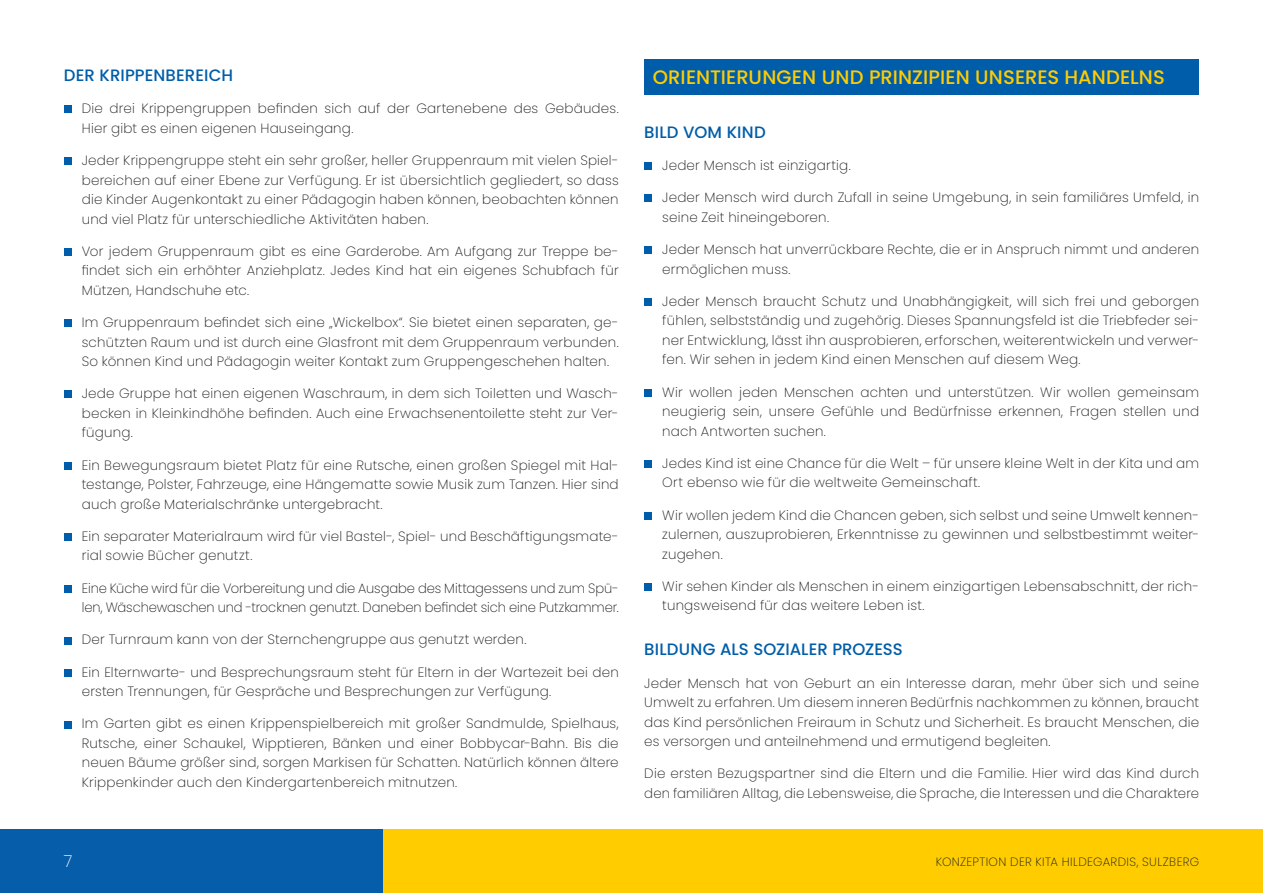
<style>
.page{position:relative;width:1263px;height:893px;background:#fff}
.page>*{position:absolute;margin:0;border:0;box-sizing:border-box;transform-origin:0 0}
.t1{font:500 19.5px "Poppins";color:#fc0}
.t2{font:500 16.5px "Poppins";letter-spacing:.005em;color:#005da9}
.t3{font:200 16.5px "Poppins";color:#fff}
.t4{font:200 13.5px/19.5px "Poppins";letter-spacing:.015em;color:#1d1d1b;text-align:justify}
.t5{font:200 13.5px/19.5px "Poppins";letter-spacing:-.005em;color:#1d1d1b}
.t6{font:200 12px "Poppins";letter-spacing:.03em;color:#1d1d1b}
</style>
<div class="page">
<div style="left:0;top:829px;width:383px;height:64px;background:#065da9"></div>
<div style="left:383px;top:829px;width:880px;height:64px;background:#fc0"></div>
<div style="left:64px;top:106px;width:8px;height:7px;background:#005da9"></div>
<div style="left:64px;top:157px;width:8px;height:8px;background:#005da9"></div>
<div style="left:64px;top:248px;width:8px;height:8px;background:#005da9"></div>
<div style="left:64px;top:319px;width:8px;height:8px;background:#005da9"></div>
<div style="left:64px;top:391px;width:8px;height:7px;background:#005da9"></div>
<div style="left:64px;top:462px;width:8px;height:8px;background:#005da9"></div>
<div style="left:64px;top:533px;width:8px;height:8px;background:#005da9"></div>
<div style="left:64px;top:585px;width:8px;height:8px;background:#005da9"></div>
<div style="left:64px;top:637px;width:8px;height:7px;background:#005da9"></div>
<div style="left:64px;top:669px;width:8px;height:8px;background:#005da9"></div>
<div style="left:64px;top:721px;width:8px;height:7px;background:#005da9"></div>
<div style="left:644px;top:60px;width:555px;height:35px;background:#005da9"></div>
<div style="left:644px;top:162px;width:8px;height:8px;background:#005da9"></div>
<div style="left:644px;top:194px;width:8px;height:8px;background:#005da9"></div>
<div style="left:644px;top:246px;width:8px;height:8px;background:#005da9"></div>
<div style="left:644px;top:298px;width:8px;height:8px;background:#005da9"></div>
<div style="left:644px;top:389px;width:8px;height:8px;background:#005da9"></div>
<div style="left:644px;top:460px;width:8px;height:8px;background:#005da9"></div>
<div style="left:644px;top:512px;width:8px;height:8px;background:#005da9"></div>
<div style="left:644px;top:583px;width:8px;height:8px;background:#005da9"></div>
<p class="t2" style="left:64px;top:66px;width:171px">DER KRIPPENBEREICH</p>
<p class="t4" style="left:82px;top:99px;width:538px">Die drei Krippengruppen befinden sich auf der Gartenebene des Gebäudes.<br>Hier gibt es einen eigenen Hauseingang.</p>
<p class="t4" style="left:82px;top:151px;width:538px">Jeder Krippengruppe steht ein sehr großer, heller Gruppenraum mit vielen Spiel&shy;bereichen auf einer Ebene zur Verfügung. Er ist übersichtlich gegliedert, so dass die Kinder Augenkontakt zu einer Pädagogin haben können, beobachten können und viel Platz für unterschiedliche Aktivitäten haben.</p>
<p class="t4" style="left:82px;top:241px;width:538px">Vor jedem Gruppenraum gibt es eine Garderobe. Am Aufgang zur Treppe be&shy;findet sich ein erhöhter Anziehplatz. Jedes Kind hat ein eigenes Schubfach für Mützen, Handschuhe etc.</p>
<p class="t4" style="left:82px;top:313px;width:538px">Im Gruppenraum befindet sich eine „Wickelbox“. Sie bietet einen separaten, ge&shy;schützten Raum und ist durch eine Glasfront mit dem Gruppenraum verbunden.<br>So können Kind und Pädagogin weiter Kontakt zum Gruppengeschehen halten.</p>
<p class="t4" style="left:82px;top:384px;width:538px">Jede Gruppe hat einen eigenen Waschraum, in dem sich Toiletten und Wasch&shy;becken in Kleinkindhöhe befinden. Auch eine Erwachsenentoilette steht zur Ver&shy;fügung.</p>
<p class="t4" style="left:82px;top:455px;width:538px">Ein Bewegungsraum bietet Platz für eine Rutsche, einen großen Spiegel mit Hal&shy;testange, Polster, Fahrzeuge, eine Hängematte sowie Musik zum Tanzen. Hier sind auch große Materialschränke untergebracht.</p>
<p class="t4" style="left:82px;top:526px;width:538px">Ein separater Materialraum wird für viel Bastel-, Spiel- und Beschäftigungsmate&shy;rial sowie Bücher genutzt.</p>
<p class="t5" style="left:82px;top:578px;width:538px">Eine Küche wird für die Vorbereitung und die Ausgabe des Mittagessens und zum Spü&shy;len, Wäschewaschen und -trocknen genutzt. Daneben befindet sich eine Putzkammer.</p>
<p class="t4" style="left:82px;top:630px;width:446px">Der Turnraum kann von der Sternchengruppe aus genutzt werden.</p>
<p class="t4" style="left:82px;top:662px;width:538px">Ein Elternwarte- und Besprechungsraum steht für Eltern in der Wartezeit bei den ersten Trennungen, für Gespräche und Besprechungen zur Verfügung.</p>
<p class="t4" style="left:82px;top:714px;width:538px">Im Garten gibt es einen Krippenspielbereich mit großer Sandmulde, Spielhaus, Rutsche, einer Schaukel, Wipptieren, Bänken und einer Bobbycar-Bahn. Bis die neuen Bäume größer sind, sorgen Markisen für Schatten. Natürlich können ältere Krippenkinder auch den Kindergartenbereich mitnutzen.</p>
<h1 class="t1" style="left:653px;top:66px;width:514px">ORIENTIERUNGEN UND PRINZIPIEN UNSERES HANDELNS</h1>
<p class="t2" style="left:644px;top:122px;width:123px">BILD VOM KIND</p>
<p class="t4" style="left:662px;top:156px;width:190px">Jeder Mensch ist einzigartig.</p>
<p class="t4" style="left:662px;top:188px;width:538px">Jeder Mensch wird durch Zufall in seine Umgebung, in sein familiäres Umfeld, in seine Zeit hineingeboren.</p>
<p class="t4" style="left:662px;top:240px;width:538px">Jeder Mensch hat unverrückbare Rechte, die er in Anspruch nimmt und anderen ermöglichen muss.</p>
<p class="t4" style="left:662px;top:291px;width:538px">Jeder Mensch braucht Schutz und Unabhängigkeit, will sich frei und geborgen fühlen, selbstständig und zugehörig. Dieses Spannungsfeld ist die Triebfeder sei&shy;ner Entwicklung, lässt ihn ausprobieren, erforschen, weiterentwickeln und verwer&shy;fen. Wir sehen in jedem Kind einen Menschen auf diesem Weg.</p>
<p class="t4" style="left:662px;top:382px;width:538px">Wir wollen jeden Menschen achten und unterstützen. Wir wollen gemeinsam neugierig sein, unsere Gefühle und Bedürfnisse erkennen, Fragen stellen und nach Antworten suchen.</p>
<p class="t4" style="left:662px;top:453px;width:538px">Jedes Kind ist eine Chance für die Welt – für unsere kleine Welt in der Kita und am<br>Ort ebenso wie für die weltweite Gemeinschaft.</p>
<p class="t4" style="left:662px;top:505px;width:538px">Wir wollen jedem Kind die Chancen geben, sich selbst und seine Umwelt kennen&shy;zulernen, auszuprobieren, Erkenntnisse zu gewinnen und selbstbestimmt weiter&shy;zugehen.</p>
<p class="t4" style="left:662px;top:576px;width:538px">Wir sehen Kinder als Menschen in einem einzigartigen Lebensabschnitt, der rich&shy;tungsweisend für das weitere Leben ist.</p>
<p class="t2" style="left:644px;top:640px;width:260px">BILDUNG ALS SOZIALER PROZESS</p>
<p class="t4" style="left:644px;top:673px;width:556px">Jeder Mensch hat von Geburt an ein Interesse daran, mehr über sich und seine Umwelt zu erfahren. Um diesem inneren Bedürfnis nachkommen zu können, braucht das Kind persönlichen Freiraum in Schutz und Sicherheit. Es braucht Menschen, die es versorgen und anteilnehmend und ermutigend begleiten.</p>
<p class="t4" style="left:644px;top:764px;width:556px">Die ersten Bezugspartner sind die Eltern und die Familie. Hier wird das Kind durch den familiären Alltag, die Lebensweise, die Sprache, die Interessen und die Charaktere</p>
<p class="t3" style="left:64px;top:852px;width:10px">7</p>
<p class="t6" style="left:936px;top:854px;width:265px">KONZEPTION DER KITA HILDEGARDIS, SULZBERG</p>
</div>
